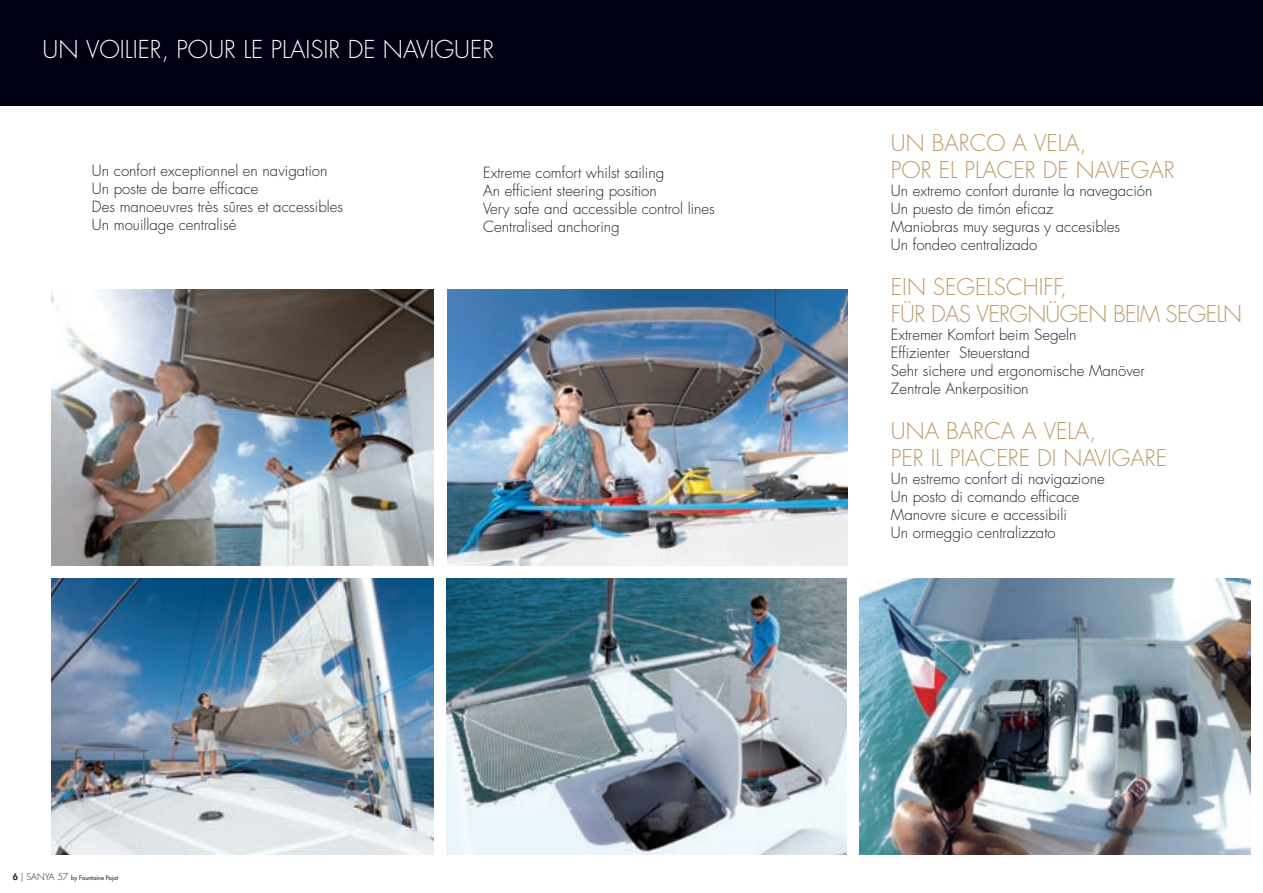
<style>
.page{position:relative;width:1263px;height:893px;background:#fff}
.page>*{position:absolute;margin:0;border:0;box-sizing:border-box;transform-origin:0 0}
.t1{font:300 24px "Futura";color:#fff}
.t2{font:300 22.5px/27px "Futura";color:#bc9b69}
.t3{font:300 22.5px/27px "Futura";letter-spacing:-.03em;color:#bc9b69}
.t4{font:300 15px/18px "Futura";color:#231f20}
.t5{font:300 9px "Futura";color:#231f20}
.t6{font:6px "Futura";color:#231f20}
.s1{font-weight:800}
.s2{font-weight:300;font-size:9px}
</style>
<div class="page">
<div style="left:0;top:0;width:1263px;height:106px;background:#000012"></div>
<img style="left:51px;top:578px;width:383px;height:277px">
<img style="left:51px;top:289px;width:383px;height:277px">
<img style="left:448px;top:289px;width:399px;height:277px">
<img style="left:446px;top:578px;width:400px;height:277px">
<img style="left:859px;top:578px;width:391px;height:277px">
<h1 class="t1" style="left:43px;top:35px;width:56px">Un voilier</h1>
<h1 class="t1" style="left:162px;top:35px;width:31px">, pour</h1>
<h1 class="t1" style="left:243px;top:35px;width:72px">le plaisir</h1>
<h1 class="t1" style="left:348px;top:35px;width:135px">de navigUer</h1>
<p class="t4" style="left:92px;top:162px;width:253px">Un confort exceptionnel en navigation<br>Un poste de barre efficace<br>Des manoeuvres très sûres et accessibles<br>Un mouillage centralisé</p>
<p class="t4" style="left:483px;top:163px;width:233px">Extreme comfort whilst sailing<br>An efficient steering position<br>Very safe and accessible control lines<br>Centralised anchoring</p>
<p class="t5" style="left:13px;top:871px;width:26px"><span class="s1">6</span> | SANYA</p>
<p class="t6" style="left:57px;top:874px;width:62px"><span class="s2">57</span> by Fountaine Pajot</p>
<h2 class="t2" style="left:891px;top:129px;width:197px">Un BARCo A VELA, por</h2>
<h2 class="t2" style="left:939px;top:156px;width:72px">el placer</h2>
<h2 class="t2" style="left:1043px;top:156px;width:80px">de naveg</h2>
<h2 class="t2" style="left:1149px;top:156px;width:22px">ar</h2>
<p class="t4" style="left:891px;top:181px;width:263px">Un extremo confort durante la navegación<br>Un puesto de timón eficaz<br>Maniobras muy seguras y accesibles<br>Un fondeo centralizado</p>
<h2 class="t2" style="left:891px;top:273px;width:67px">Ein Segelschiff</h2>
<h2 class="t3" style="left:891px;top:273px;width:235px;text-indent:169px">,<br>für das Vergnügen beim</h2>
<h2 class="t2" style="left:1165px;top:300px;width:24px">Segel</h2>
<h2 class="t2" style="left:1223px;top:300px;width:20px">n</h2>
<p class="t4" style="left:891px;top:325px;width:255px">Extremer Komfort beim Segeln<br>Effizienter Steuerstand<br>Sehr sichere und ergonomische Manöver<br>Zentrale Ankerposition</p>
<h2 class="t2" style="left:891px;top:417px;width:207px">Una barca a vela, per</h2>
<h2 class="t2" style="left:931px;top:444px;width:62px">il piacere</h2>
<h2 class="t2" style="left:1037px;top:444px;width:119px">di navigare</h2>
<p class="t4" style="left:891px;top:469px;width:215px">Un estremo confort di navigazione<br>Un posto di comando efficace<br>Manovre sicure e accessibili<br>Un ormeggio centralizzato</p>
</div>
